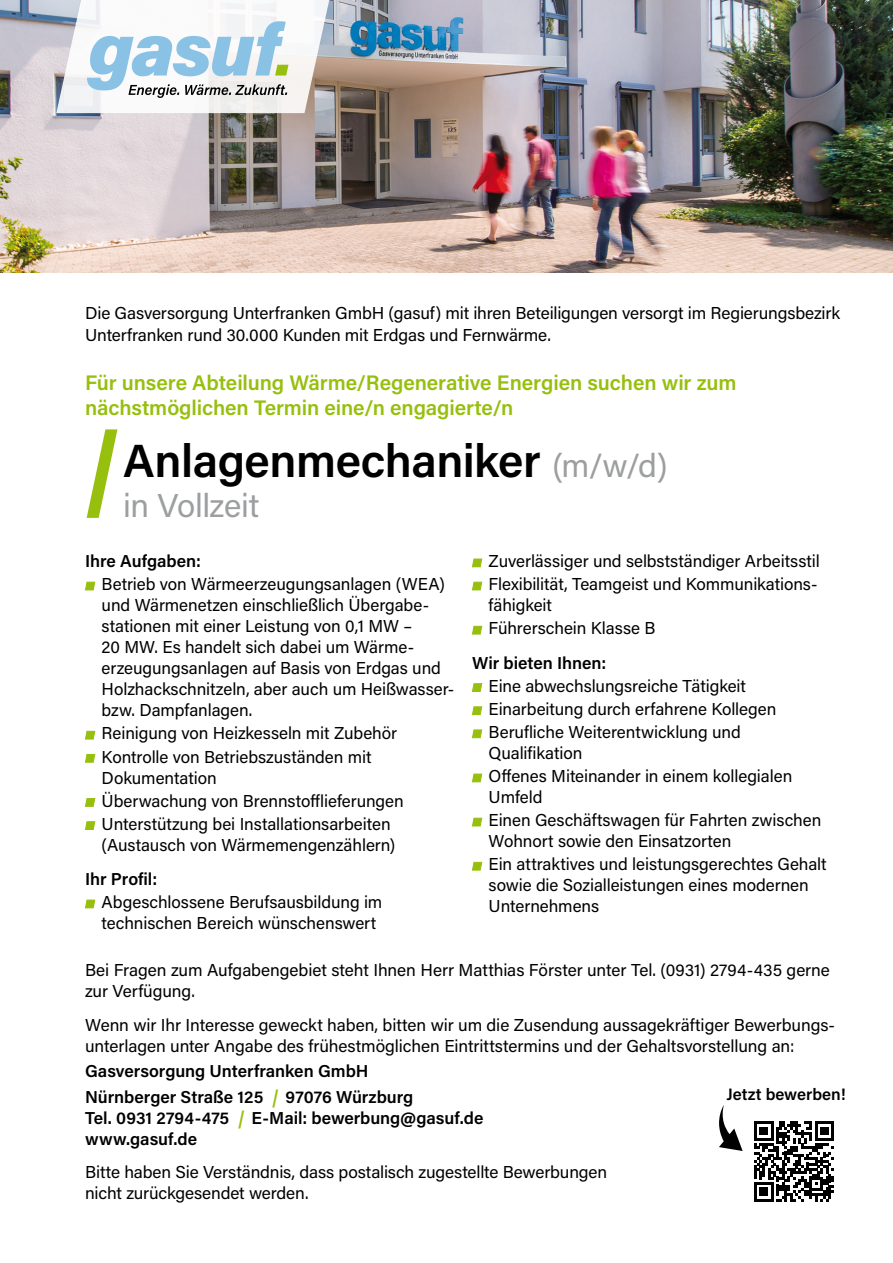
<style>
.page{position:relative;width:893px;height:1263px;background:#fff}
.page>*{position:absolute;margin:0;border:0;box-sizing:border-box;transform-origin:0 0}
.t1{font:600 46.5px "Acumin Pro";letter-spacing:-.01em;color:#000}
.t2{font:33px "Acumin Pro";letter-spacing:-.015em;color:#9c9e9f}
.t3{font:600 21px/25.5px "Acumin Pro";letter-spacing:-.005em;color:#97bf0d}
.t4{font:17.25px/21px "Acumin Pro";letter-spacing:-.005em;color:#000}
.t5{font:600 17.25px/25.2px "Acumin Pro";color:#000}
.t6{font:600 16.5px "Acumin Pro";letter-spacing:.005em;color:#000}
.s1{font-weight:400;font-size:33px;color:#9c9e9f}
.s2{font-style:italic;color:#97bf0d}
</style>
<div class="page">
<img style="left:0;top:0;width:893px;height:272px">
<svg style="left:85px;top:581px;width:11px;height:10px"></svg>
<svg style="left:85px;top:730px;width:11px;height:10px"></svg>
<svg style="left:85px;top:753px;width:11px;height:10px"></svg>
<svg style="left:85px;top:798px;width:11px;height:9px"></svg>
<svg style="left:85px;top:821px;width:11px;height:9px"></svg>
<svg style="left:85px;top:899px;width:11px;height:9px"></svg>
<svg style="left:472px;top:558px;width:11px;height:9px"></svg>
<svg style="left:472px;top:581px;width:11px;height:10px"></svg>
<svg style="left:472px;top:625px;width:11px;height:10px"></svg>
<svg style="left:472px;top:683px;width:11px;height:9px"></svg>
<svg style="left:472px;top:706px;width:11px;height:9px"></svg>
<svg style="left:472px;top:729px;width:11px;height:9px"></svg>
<svg style="left:472px;top:773px;width:11px;height:9px"></svg>
<svg style="left:472px;top:817px;width:11px;height:10px"></svg>
<svg style="left:472px;top:861px;width:11px;height:10px"></svg>
<svg style="left:754px;top:1121px;width:80px;height:80px"></svg>
<svg style="left:55px;top:0;width:278px;height:114px"></svg>
<svg style="left:719px;top:1105px;width:24px;height:46px"></svg>
<svg style="left:86px;top:429px;width:32px;height:89px"></svg>
<p class="t4" style="left:85px;top:301px;width:756px;line-height:22.5px">Die Gasversorgung Unterfranken GmbH (gasuf) mit ihren Beteiligungen versorgt im Regierungsbezirk<br>Unterfranken rund 30.000 Kunden mit Erdgas und Fernwärme.</p>
<p class="t3" style="left:85px;top:369px;width:653px">Für unsere Abteilung Wärme/Regenerative Energien suchen wir zum nächstmöglichen Termin eine/n engagierte/n</p>
<h1 class="t1" style="left:123px;top:429px;width:546px">Anlagenmechaniker <span class="s1">(m/w/d)</span></h1>
<h2 class="t2" style="left:123px;top:483px;width:137px">in Vollzeit</h2>
<p class="t5" style="left:85px;top:548px;width:117px">Ihre Aufgaben:</p>
<p class="t4" style="left:102px;top:573px;width:354px">Betrieb von Wärmeerzeugungsanlagen (WEA) und Wärmenetzen einschließlich Übergabe&shy;stationen mit einer Leistung von 0,1 MW –<br>20 MW. Es handelt sich dabei um Wärme&shy;erzeugungsanlagen auf Basis von Erdgas und Holzhackschnitzeln, aber auch um Heißwasser&shy;bzw. Dampfanlagen.</p>
<p class="t4" style="left:102px;top:721px;width:297px;line-height:23.1px">Reinigung von Heizkesseln mit Zubehör<br>Kontrolle von Betriebszuständen mit</p>
<p class="t4" style="left:102px;top:765px;width:304px;line-height:23.1px">Dokumentation<br>Überwachung von Brennstofflieferungen<br>Unterstützung bei Installationsarbeiten</p>
<p class="t4" style="left:102px;top:834px;width:295px">(Austausch von Wärmemengenzählern)</p>
<p class="t5" style="left:85px;top:866px;width:74px">Ihr Profil:</p>
<p class="t4" style="left:102px;top:891px;width:282px">Abgeschlossene Berufsausbildung im technischen Bereich wünschenswert</p>
<p class="t4" style="left:489px;top:549px;width:333px;line-height:23.1px">Zuverlässiger und selbstständiger Arbeitsstil<br>Flexibilität, Teamgeist und Kommunikations-</p>
<p class="t4" style="left:489px;top:593px;width:168px;line-height:23.1px">fähigkeit<br>Führerschein Klasse B</p>
<p class="t5" style="left:472px;top:649px;width:136px">Wir bieten Ihnen:</p>
<p class="t4" style="left:489px;top:673px;width:289px;line-height:23.1px">Eine abwechslungsreiche Tätigkeit<br>Einarbeitung durch erfahrene Kollegen<br>Berufliche Weiterentwicklung und</p>
<p class="t4" style="left:489px;top:741px;width:305px;line-height:23.1px">Qualifikation<br>Offenes Miteinander in einem kollegialen</p>
<p class="t4" style="left:489px;top:785px;width:334px;line-height:23.1px">Umfeld<br>Einen Geschäftswagen für Fahrten zwischen</p>
<p class="t4" style="left:489px;top:829px;width:340px;line-height:23.1px">Wohnort sowie den Einsatzorten<br>Ein attraktives und leistungsgerechtes Gehalt</p>
<p class="t4" style="left:489px;top:874px;width:322px">sowie die Sozialleistungen eines modernen<br>Unternehmens</p>
<p class="t4" style="left:85px;top:959px;width:746px">Bei Fragen zum Aufgabengebiet steht Ihnen Herr Matthias Förster unter Tel. (0931) 2794-435 gerne zur Verfügung.</p>
<p class="t4" style="left:85px;top:1014px;width:752px">Wenn wir Ihr Interesse geweckt haben, bitten wir um die Zusendung aussagekräftiger Bewerbungs&shy;unterlagen unter Angabe des frühestmöglichen Eintrittstermins und der Gehaltsvorstellung an:</p>
<p class="t5" style="left:85px;top:1058px;width:330px">Gasversorgung Unterfranken GmbH<br>Nürnberger Straße 125 <span class="s2">|</span> 97076 Würzburg</p>
<p class="t5" style="left:85px;top:1106px;width:400px;line-height:21px">Tel. 0931 2794-475 <span class="s2">|</span> E-Mail: bewerbung@gasuf.de www.gasuf.de</p>
<p class="t4" style="left:85px;top:1161px;width:524px">Bitte haben Sie Verständnis, dass postalisch zugestellte Bewerbungen nicht zurückgesendet werden.</p>
<p class="t6" style="left:726px;top:1082px;width:121px">Jetzt bewerben!</p>
</div>
